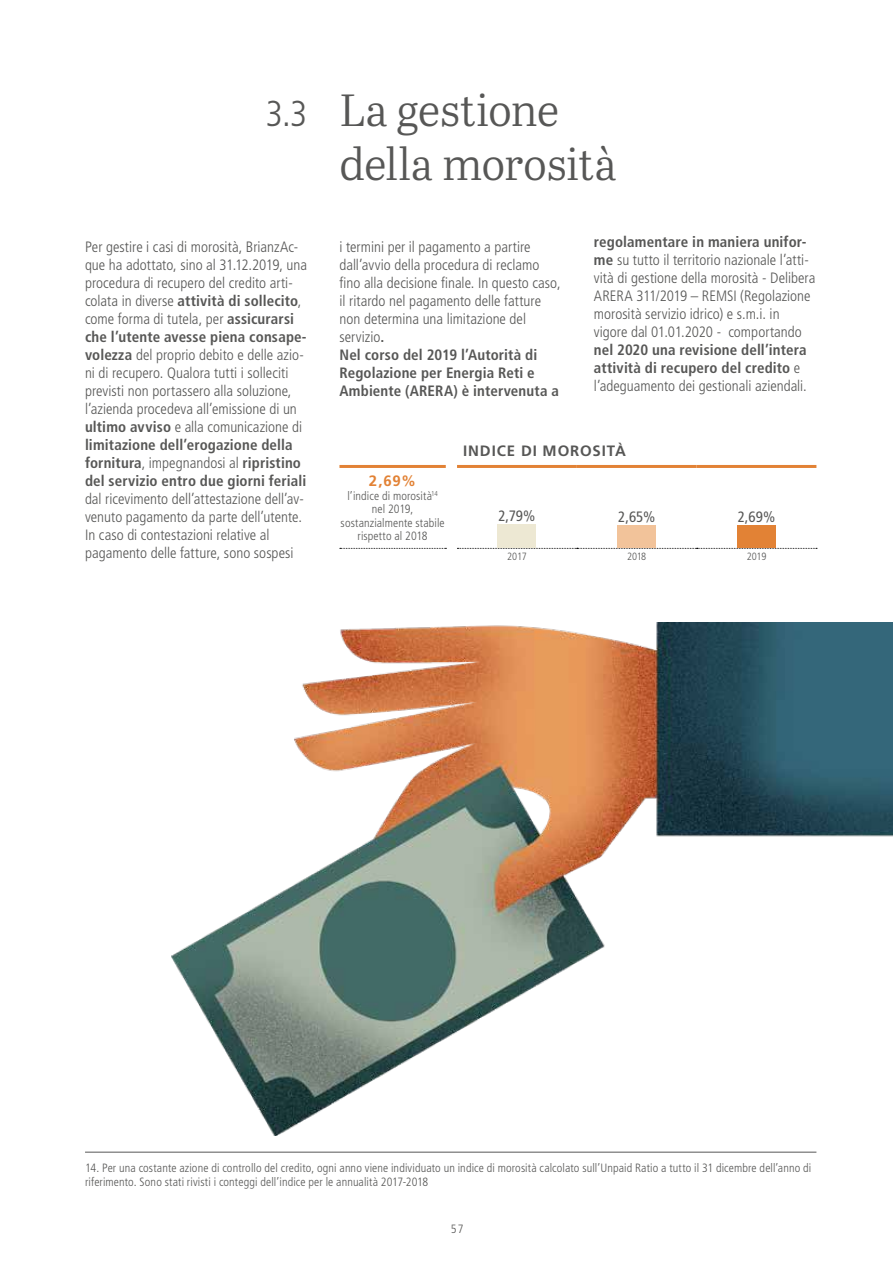
<style>
.page{position:relative;width:893px;height:1263px;background:#fff}
.page>*{position:absolute;margin:0;border:0;box-sizing:border-box;transform-origin:0 0}
.t1{font:45px/54px "Abril Text Lt";letter-spacing:-.01em;color:#575756}
.t2{font:300 condensed 36px "Frutiger LT Std";color:#575756}
.t3{font:300 condensed 15px/18px "Frutiger LT Std";color:#575756}
.t4{font:700 condensed 15px/18px "Frutiger LT Std";letter-spacing:.01em;color:#575756}
.t5{font:700 15px "Frutiger LT Std";letter-spacing:.06em;color:#575756}
.t6{font:condensed 15px "Frutiger LT Std";color:#575756}
.t7{font:700 15px "Frutiger LT Std";color:#e28235}
.t8{font:300 condensed 12px/13.5px "Frutiger LT Std";letter-spacing:.01em;color:#575756;text-align:center}
.t9{font:300 condensed 10.5px "Frutiger LT Std";letter-spacing:-.02em;color:#575756}
.s1{font-weight:700}
.s2{font-weight:300}
</style>
<div class="page">
<hr style="left:457px;top:465px;width:120px;height:3px;background:#e28235">
<hr style="left:577px;top:465px;width:120px;height:3px;background:#e28235">
<hr style="left:697px;top:465px;width:119px;height:3px;background:#e28235">
<hr style="left:339px;top:465px;width:107px;height:3px;background:#e28235">
<svg style="left:340px;top:548px;width:106px;height:1px"></svg>
<svg style="left:457px;top:548px;width:360px;height:1px"></svg>
<div style="left:498px;top:524px;width:38px;height:24px;background:#ede8d3"></div>
<div style="left:618px;top:525px;width:38px;height:23px;background:#f2c39a"></div>
<div style="left:737px;top:525px;width:39px;height:23px;background:#e28235"></div>
<hr style="left:85px;top:1152px;width:731px;height:1px;background:#575756">
<img style="left:172px;top:622px;width:721px;height:513px">
<h2 class="t2" style="left:266px;top:93px;width:43px">3.3</h2>
<p class="t3" style="left:85px;top:238px;width:224px">Per gestire i casi di morosità, BrianzAc&shy;que ha adottato, sino al 31.12.2019, una procedura di recupero del credito arti&shy;colata in diverse <span class="s1">attività di sollecito</span>, come forma di tutela, per <span class="s1">assicurarsi che l’utente avesse piena consape&shy;volezza</span> del proprio debito e delle azio&shy;ni di recupero. Qualora tutti i solleciti previsti non portassero alla soluzione, l’azienda procedeva all’emissione di un <span class="s1">ultimo avviso</span> e alla comunicazione di <span class="s1">limitazione dell’erogazione della fornitura</span>, impegnandosi al <span class="s1">ripristino del servizio entro due giorni feriali</span></p>
<p class="t3" style="left:85px;top:490px;width:220px">dal ricevimento dell’attestazione dell’av&shy;venuto pagamento da parte dell’utente.<br>In caso di contestazioni relative al pagamento delle fatture, sono sospesi</p>
<h1 class="t1" style="left:339px;top:81px;width:279px">La gestione della morosità</h1>
<p class="t3" style="left:339px;top:238px;width:223px">i termini per il pagamento a partire dall’avvio della procedura di reclamo fino alla decisione finale. In questo caso, il ritardo nel pagamento delle fatture non determina una limitazione del servizio<span class="s1">.<br>Nel corso del 2019 l’Autorità di Regolazione per Energia Reti e Ambiente (ARERA) è intervenuta a</span></p>
<p class="t3" style="left:594px;top:233px;width:223px"><span class="s1">regolamentare in maniera unifor&shy;me</span> su tutto il territorio nazionale l’atti&shy;vità di gestione della morosità - Delibera ARERA 311/2019 – REMSI (Regolazione morosità servizio idrico) e s.m.i. in vigore dal 01.01.2020 - comportando</p>
<p class="t4" style="left:594px;top:341px;width:214px">nel 2020 una revisione dell’intera attività di recupero del credito <span class="s2">e l’adeguamento dei gestionali aziendali.</span></p>
<p class="t7" style="left:369px;top:472px;width:49px">2,69%</p>
<p class="t8" style="left:341px;top:489px;width:106px">l’indice di morosità<sup>14 </sup>nel 2019, sostanzialmente stabile rispetto al 2018</p>
<p class="t5" style="left:463px;top:442px;width:165px">INDICE DI MOROSITÀ</p>
<p class="t6" style="left:498px;top:507px;width:38px">2,79%</p>
<p class="t6" style="left:618px;top:508px;width:38px">2,65%</p>
<p class="t6" style="left:738px;top:508px;width:39px">2,69%</p>
<p class="t9" style="left:507px;top:551px;width:21px">2017</p>
<p class="t9" style="left:627px;top:551px;width:21px">2018</p>
<p class="t9" style="left:747px;top:551px;width:21px">2019</p>
<p class="t8" style="left:85px;top:1160px;width:728px;line-height:14.4px;text-align:left">14. Per una costante azione di controllo del credito, ogni anno viene individuato un indice di morosità calcolato sull’Unpaid Ratio a tutto il 31 dicembre dell’anno di riferimento. Sono stati rivisti i conteggi dell’indice per le annualità 2017-2018</p>
<p class="t8" style="left:451px;top:1222px;width:14px">57</p>
</div>
